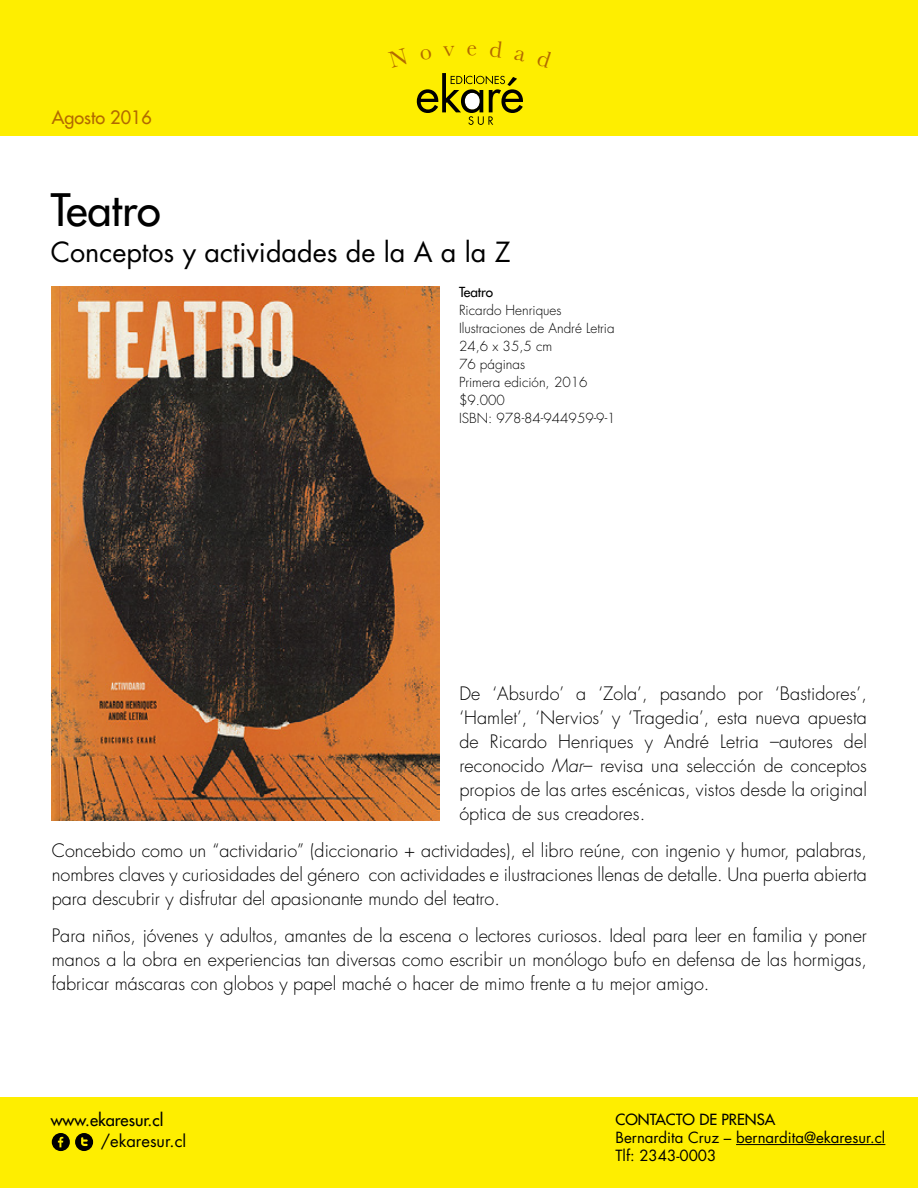
<style>
.page{position:relative;width:918px;height:1188px;background:#fff}
.page>*{position:absolute;margin:0;border:0;box-sizing:border-box;transform-origin:0 0}
.t1{font:43.5px "Futura LT";color:#000}
.t2{font:27px "Futura LT";color:#000}
.t3{font:300 18px/24px "Futura LT";color:#000;text-align:justify}
.t4{font:18px "Futura LT";color:#b26a00}
.t5{font:16.5px "Futura LT";color:#000}
.t6{font:16.5px "Futura LT";color:#000}
.t7{font:15px/18px "Futura LT";color:#000}
.t8{font:15px "Futura LT";color:#000}
.t9{font:300 13.5px/18px "Futura LT";color:#000}
.t10{font:13.5px "Futura LT";color:#000}
.s1{font-style:italic}
</style>
<div class="page">
<div style="left:0;top:0;width:918px;height:135px;background:#feee00"></div>
<div style="left:0;top:1097px;width:918px;height:91px;background:#feee00"></div>
<hr style="left:736px;top:1144px;width:149px;height:1px;background:#000">
<svg style="left:417px;top:73px;width:106px;height:52px"></svg>
<svg style="left:52px;top:1133px;width:41px;height:18px"></svg>
<img style="left:52px;top:286px;width:387px;height:535px">
<p class="t4" style="left:52px;top:106px;width:102px">Agosto 2016</p>
<h1 class="t1" style="left:51px;top:182px;width:112px">Teatro</h1>
<h2 class="t2" style="left:51px;top:235px;width:461px">Conceptos y actividades de la A a la Z</h2>
<p class="t10" style="left:459px;top:283px;width:36px">Teatro</p>
<p class="t9" style="left:459px;top:301px;width:158px">Ricardo Henriques<br>Ilustraciones de André Letria<br>24,6 x 35,5 cm<br>76 páginas<br>Primera edición, 2016 $9.000<br>ISBN: 978-84-944959-9-1</p>
<p class="t3" style="left:459px;top:682px;width:409px">De ‘Absurdo’ a ‘Zola’, pasando por ‘Bastidores’, ‘Hamlet’, ‘Nervios’ y ‘Tragedia’, esta nueva apuesta de Ricardo Henriques y André Letria –autores del reconocido <span class="s1">Mar</span>– revisa una selección de conceptos propios de las artes escénicas, vistos desde la original óptica de sus creadores.</p>
<p class="t3" style="left:52px;top:839px;width:817px">Concebido como un “actividario” (diccionario + actividades), el libro reúne, con ingenio y humor, palabras, nombres claves y curiosidades del género con actividades e ilustraciones llenas de detalle. Una puerta abierta para descubrir y disfrutar del apasionante mundo del teatro.</p>
<p class="t3" style="left:52px;top:924px;width:817px">Para niños, jóvenes y adultos, amantes de la escena o lectores curiosos. Ideal para leer en familia y poner manos a la obra en experiencias tan diversas como escribir un monólogo bufo en defensa de las hormigas, fabricar máscaras con globos y papel maché o hacer de mimo frente a tu mejor amigo.</p>
<p class="t5" style="left:51px;top:1109px;width:114px">www.ekaresur.cl</p>
<p class="t6" style="left:101px;top:1130px;width:87px">/ekaresur.cl</p>
<p class="t8" style="left:616px;top:1109px;width:161px">CONTACTO DE PRENSA</p>
<p class="t7" style="left:616px;top:1128px;width:271px">Bernardita Cruz – bernardita@ekaresur.cl<br>Tlf: 2343-0003</p>
</div>
